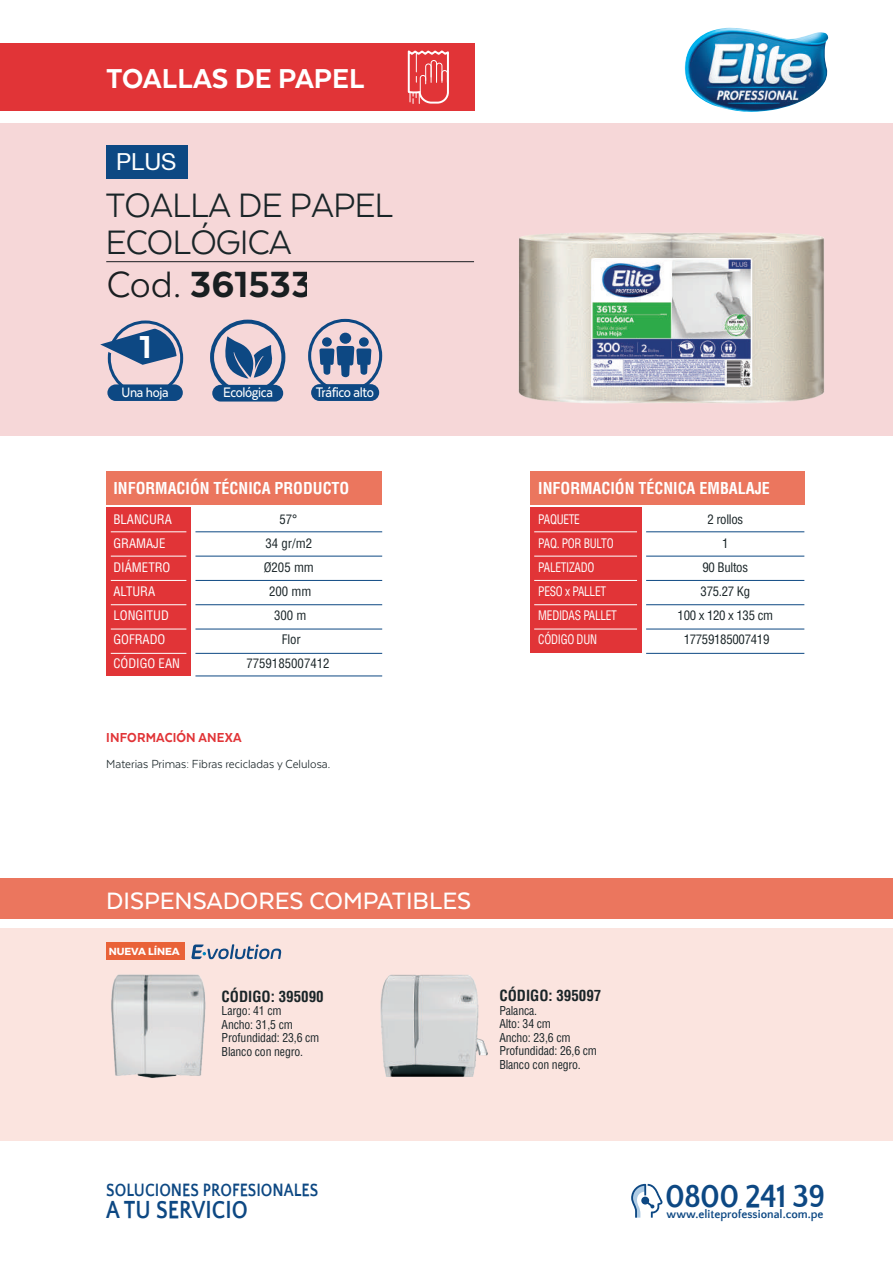
<style>
.page{position:relative;width:893px;height:1263px;background:#fff}
.page>*{position:absolute;margin:0;border:0;box-sizing:border-box;transform-origin:0 0}
.t1{font:800 42px "Texta";color:#1a2528}
.t2{font:39px "Texta";letter-spacing:-.025em;color:#1a2528}
.t3{font:800 36.6px "Texta";color:#fff}
.t4{font:700 33.15px "Quattrocento Sans";letter-spacing:-.025em;color:#0d4883;scale:.94 1}
.t5{font:800 31.5px "Texta";color:#fff}
.t6{font:500 27.3px "Texta";color:#fff}
.t7{font:700 25.5px "Quattrocento Sans";color:#0d4883;scale:.85 1}
.t8{font:23.4px "Helvetica Neue";color:#fff}
.t9{font:700 18.45px "Quattrocento Sans";color:#0d4883;scale:.85 1}
.t10{font:700 condensed 16.05px "Helvetica LT Std";color:#fff}
.t11{font:500 16.05px "Texta";letter-spacing:-.025em;color:#fff;scale:.9 1}
.t12{font:500 15.9px "Texta";letter-spacing:-.025em;color:#fff;scale:.9 1}
.t13{font:500 15.6px "Texta";letter-spacing:-.025em;color:#fff;scale:.9 1}
.t14{font:700 condensed 15px "Helvetica LT Std";color:#1a2528}
.t15{font:800 15px "Texta";letter-spacing:.01em;color:#e13437;scale:.95 1}
.t16{font:13.5px "Texta";color:#1a2528;scale:.95 1}
.t17{font:condensed 12.75px/24px "Helvetica LT Std";letter-spacing:-.025em;color:#fff;scale:.89 1}
.t18{font:condensed 12.75px/24px "Helvetica LT Std";color:#fff}
.t19{font:condensed 12.75px/24px "Helvetica LT Std";letter-spacing:-.025em;color:#1a2528;text-align:center}
.t20{font:condensed 12.75px/24px "Helvetica LT Std";color:#1a2528;text-align:center}
.t21{font:condensed 12px/13.5px "Helvetica LT Std";letter-spacing:-.01em;color:#1a2528}
.t22{font:700 11.85px "Quattrocento Sans";color:#0d4883}
.t23{font:700 10.2px "Montserrat";letter-spacing:-.01em;color:#fff}
.s1{font-weight:400}
</style>
<div class="page">
<div style="left:0;top:928px;width:893px;height:213px;background:#fbe4df"></div>
<div style="left:0;top:878px;width:893px;height:41px;background:#eb765e"></div>
<div style="left:0;top:123px;width:893px;height:313px;background:#f6d7d8"></div>
<hr style="left:195px;top:531px;width:187px;height:1px;background:#0d4883">
<hr style="left:195px;top:556px;width:187px;height:1px;background:#0d4883">
<hr style="left:195px;top:580px;width:187px;height:1px;background:#0d4883">
<hr style="left:195px;top:604px;width:187px;height:1px;background:#0d4883">
<hr style="left:195px;top:629px;width:187px;height:1px;background:#0d4883">
<hr style="left:195px;top:653px;width:187px;height:1px;background:#0d4883">
<hr style="left:195px;top:676px;width:187px;height:1px;background:#0d4883">
<div style="left:106px;top:507px;width:85px;height:169px;background:#e13437"></div>
<div style="left:106px;top:471px;width:276px;height:33px;background:#eb765e"></div>
<hr style="left:111px;top:531px;width:75px;height:1px;background:#fff">
<hr style="left:111px;top:556px;width:75px;height:1px;background:#fff">
<hr style="left:111px;top:580px;width:75px;height:1px;background:#fff">
<hr style="left:111px;top:604px;width:75px;height:1px;background:#fff">
<hr style="left:111px;top:629px;width:75px;height:1px;background:#fff">
<hr style="left:111px;top:653px;width:75px;height:1px;background:#fff">
<hr style="left:646px;top:531px;width:158px;height:1px;background:#0d4883">
<hr style="left:646px;top:556px;width:158px;height:1px;background:#0d4883">
<hr style="left:646px;top:580px;width:158px;height:1px;background:#0d4883">
<hr style="left:646px;top:604px;width:158px;height:1px;background:#0d4883">
<hr style="left:646px;top:629px;width:158px;height:1px;background:#0d4883">
<hr style="left:646px;top:653px;width:158px;height:1px;background:#0d4883">
<div style="left:530px;top:507px;width:112px;height:146px;background:#e13437"></div>
<div style="left:530px;top:471px;width:274px;height:33px;background:#eb765e"></div>
<hr style="left:534px;top:531px;width:103px;height:1px;background:#fff">
<hr style="left:534px;top:556px;width:103px;height:1px;background:#fff">
<hr style="left:534px;top:580px;width:103px;height:1px;background:#fff">
<hr style="left:534px;top:604px;width:103px;height:1px;background:#fff">
<hr style="left:534px;top:629px;width:103px;height:1px;background:#fff">
<hr style="left:106px;top:261px;width:368px;height:1px;background:#1a2528">
<svg style="left:100px;top:320px;width:84px;height:68px"></svg>
<div style="left:107px;top:384px;width:76px;height:17px;background:#0d4883;border-radius:8px"></div>
<div style="left:106px;top:145px;width:81px;height:34px;background:#0d4883"></div>
<div style="left:308px;top:319px;width:74px;height:74px;border:3px solid #0d4883;border-radius:50%"></div>
<svg style="left:319px;top:333px;width:52px;height:44px"></svg>
<div style="left:311px;top:384px;width:68px;height:17px;background:#0d4883;border-radius:8px"></div>
<div style="left:0;top:43px;width:474px;height:68px;background:#e13437"></div>
<svg style="left:407px;top:50px;width:42px;height:54px"></svg>
<img style="left:684px;top:28px;width:144px;height:84px">
<svg style="left:631px;top:1184px;width:32px;height:34px"></svg>
<img style="left:518px;top:233px;width:306px;height:170px">
<div style="left:210px;top:320px;width:75px;height:75px;border:4px solid #0d4883;border-radius:50%"></div>
<div style="left:212px;top:385px;width:71px;height:16px;background:#0d4883;border-radius:8px"></div>
<svg style="left:225px;top:336px;width:48px;height:43px"></svg>
<svg style="left:191px;top:944px;width:90px;height:16px"></svg>
<div style="left:106px;top:942px;width:78px;height:17px;background:#e96238"></div>
<img style="left:111px;top:974px;width:95px;height:104px">
<img style="left:380px;top:974px;width:108px;height:103px">
<h3 class="t5" style="left:106px;top:62px;width:260px">TOALLAS DE PAPEL</h3>
<h3 class="t8" style="left:116px;top:148px;width:62px">PLUS</h3>
<h2 class="t2" style="left:106px;top:185px;width:290px">TOALLA DE PAPEL</h2>
<h2 class="t2" style="left:106px;top:222px;width:188px">ECOLÓGICA</h2>
<h1 class="t1" style="left:106px;top:263px;width:208px"><span class="s1">Cod.</span> 361533</h1>
<h3 class="t3" style="left:140px;top:328px;width:13px">1</h3>
<h3 class="t13" style="left:122px;top:384px;width:54px">Una hoja</h3>
<h3 class="t12" style="left:223px;top:384px;width:57px">Ecológica</h3>
<h3 class="t11" style="left:316px;top:384px;width:66px">Tráfico alto</h3>
<h3 class="t10" style="left:113px;top:478px;width:237px">INFORMACIÓN TÉCNICA PRODUCTO</h3>
<p class="t18" style="left:113px;top:507px;width:68px">BLANCURA<br>GRAMAJE<br>DIÁMETRO<br>ALTURA<br>LONGITUD<br>GOFRADO<br>CÓDIGO EAN</p>
<p class="t20" style="left:246px;top:507px;width:85px">57°<br>34 gr/m2<br>Ø205 mm<br>200 mm<br>300 m<br>Flor<br>7759185007412</p>
<p class="t15" style="left:106px;top:729px;width:144px">INFORMACIÓN ANEXA</p>
<p class="t16" style="left:106px;top:757px;width:237px">Materias Primas: Fibras recicladas y Celulosa.</p>
<h3 class="t10" style="left:538px;top:478px;width:233px">INFORMACIÓN TÉCNICA EMBALAJE</h3>
<p class="t17" style="left:538px;top:507px;width:90px">PAQUETE<br>PAQ. POR BULTO<br>PALETIZADO<br>PESO x PALLET<br>MEDIDAS PALLET<br>CÓDIGO DUN</p>
<p class="t19" style="left:678px;top:507px;width:97px">2 rollos<br>1<br>90 Bultos<br>375.27 Kg<br>100 x 120 x 135 cm<br>17759185007419</p>
<h3 class="t6" style="left:106px;top:886px;width:366px">DISPENSADORES COMPATIBLES</h3>
<p class="t23" style="left:109px;top:945px;width:72px">NUEVA LÍNEA</p>
<p class="t14" style="left:222px;top:987px;width:104px">CÓDIGO: 395090</p>
<p class="t21" style="left:222px;top:1004px;width:99px">Largo: 41 cm<br>Ancho: 31,5 cm<br>Profundidad: 23,6 cm<br>Blanco con negro.</p>
<p class="t14" style="left:499px;top:986px;width:104px">CÓDIGO: 395097</p>
<p class="t21" style="left:499px;top:1004px;width:99px">Palanca.<br>Alto: 34 cm<br>Ancho: 23,6 cm<br>Profundidad: 26,6 cm<br>Blanco con negro.</p>
<h3 class="t9" style="left:106px;top:1181px;width:251px">SOLUCIONES PROFESIONALES</h3>
<h3 class="t7" style="left:106px;top:1196px;width:168px">A TU SERVICIO</h3>
<h3 class="t4" style="left:665px;top:1179px;width:172px">0800 241 39</h3>
<p class="t22" style="left:667px;top:1208px;width:158px">www.eliteprofessional.com.pe</p>
</div>
